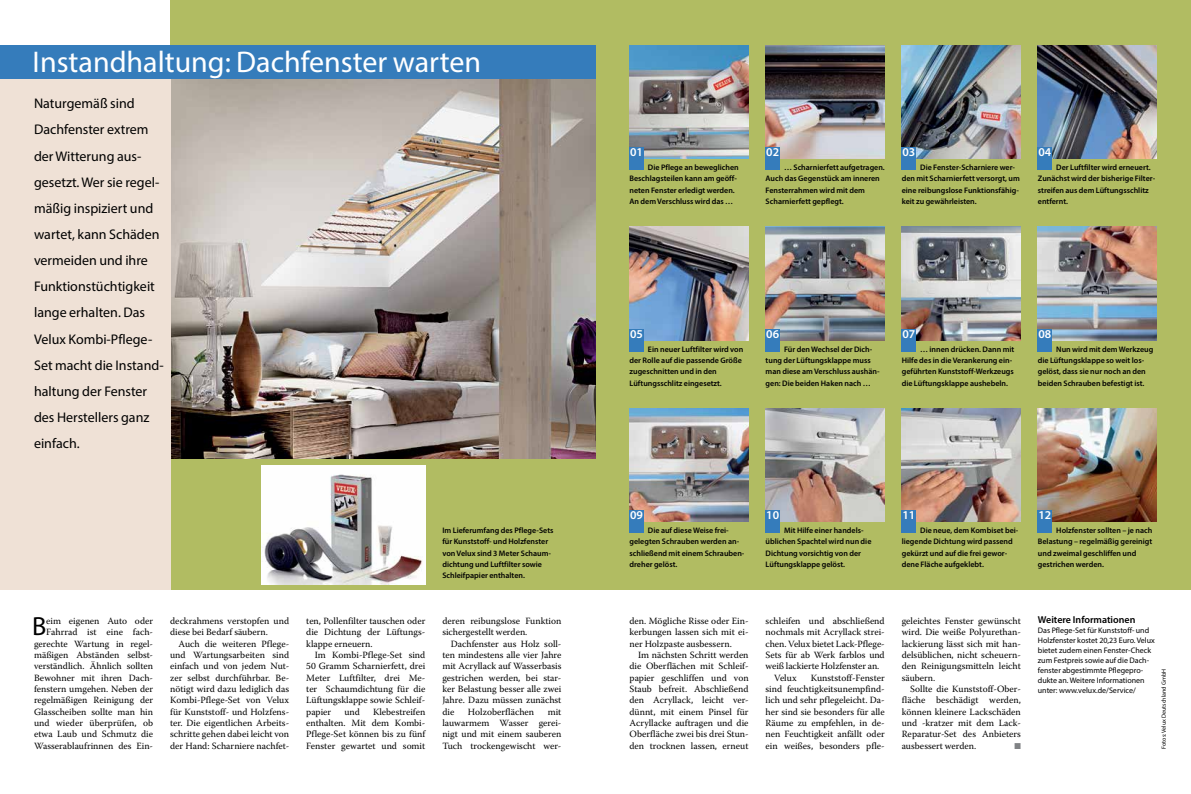
<style>
.page{position:relative;width:1191px;height:794px;background:#fff}
.page>*{position:absolute;margin:0;border:0;box-sizing:border-box;transform-origin:0 0}
.t1{font:30px "Myriad Pro";color:#fff}
.t2{font:26.3px "Myriad Pro";color:#000}
.t3{font:14px/26.1px "Myriad Pro";color:#000}
.t4{font:600 12px "Myriad Pro";color:#fff}
.t5{font:600 10px "Myriad Pro";color:#000}
.t6{font:9.5px/11.3px "Warnock Pro";color:#000;text-align:justify}
.t7{font:8.5px "Zapf Dingbats";color:#808285}
.t8{font:600 8px/11.3px "Myriad Pro";color:#000}
.t9{font:8px/9.9px "Myriad Pro";color:#000}
.t10{font:6px "Myriad Pro";color:#000}
</style>
<div class="page">
<div style="left:170px;top:0;width:1021px;height:590px;background:#b1bc62"></div>
<div style="left:0;top:45px;width:595px;height:34px;background:#357cbb"></div>
<img style="left:170px;top:79px;width:425px;height:380px">
<div style="left:0;top:79px;width:170px;height:511px;background:#efe1d6"></div>
<img style="left:765px;top:45px;width:119px;height:114px">
<img style="left:901px;top:45px;width:119px;height:114px">
<img style="left:1037px;top:45px;width:120px;height:114px">
<img style="left:629px;top:45px;width:119px;height:114px">
<img style="left:1037px;top:408px;width:120px;height:114px">
<img style="left:629px;top:227px;width:119px;height:113px">
<img style="left:765px;top:227px;width:119px;height:113px">
<img style="left:629px;top:408px;width:119px;height:114px">
<img style="left:901px;top:227px;width:119px;height:113px">
<img style="left:765px;top:408px;width:119px;height:114px">
<img style="left:901px;top:408px;width:119px;height:114px">
<img style="left:1037px;top:227px;width:120px;height:113px">
<div style="left:629px;top:147px;width:14px;height:23px;background:#357cbb"></div>
<div style="left:629px;top:329px;width:14px;height:22px;background:#357cbb"></div>
<div style="left:765px;top:329px;width:15px;height:22px;background:#357cbb"></div>
<div style="left:765px;top:147px;width:15px;height:23px;background:#357cbb"></div>
<div style="left:901px;top:147px;width:15px;height:23px;background:#357cbb"></div>
<div style="left:1037px;top:147px;width:15px;height:23px;background:#357cbb"></div>
<div style="left:629px;top:510px;width:14px;height:23px;background:#357cbb"></div>
<div style="left:765px;top:510px;width:15px;height:23px;background:#357cbb"></div>
<div style="left:901px;top:510px;width:15px;height:23px;background:#357cbb"></div>
<div style="left:901px;top:329px;width:15px;height:22px;background:#357cbb"></div>
<div style="left:1037px;top:329px;width:15px;height:22px;background:#357cbb"></div>
<div style="left:1037px;top:510px;width:15px;height:23px;background:#357cbb"></div>
<img style="left:261px;top:465px;width:164px;height:119px">
<h1 class="t1" style="left:33px;top:44px;width:450px">Instandhaltung: Dachfenster warten</h1>
<p class="t3" style="left:34px;top:90px;width:130px">Naturgemäß sind<br>Dachfenster extrem der Witterung aus&shy;gesetzt. Wer sie regel&shy;mäßig inspiziert und wartet, kann Schäden vermeiden und ihre<br>Funktionstüchtigkeit lange erhalten. Das<br>Velux Kombi-Pflege-<br>Set macht die Instand&shy;haltung der Fenster des Herstellers ganz einfach.</p>
<p class="t8" style="left:442px;top:524px;width:113px">Im Lieferumfang des Pflege-Sets für Kunststoff- und Holzfenster von Velux sind 3 Meter Schaum&shy;dichtung und Luftfilter sowie<br>Schleifpapier enthalten.</p>
<p class="t4" style="left:630px;top:145px;width:14px">01</p>
<p class="t4" style="left:766px;top:145px;width:14px">02</p>
<p class="t4" style="left:902px;top:145px;width:14px">03</p>
<p class="t4" style="left:1038px;top:145px;width:14px">04</p>
<p class="t8" style="left:629px;top:162px;width:111px;text-indent:18px">Die Pflege an beweglichen<br>Beschlagsteilen kann am geöff&shy;neten Fenster erledigt werden.<br>An dem Verschluss wird das …</p>
<p class="t8" style="left:765px;top:162px;width:121px;text-indent:18px">… Scharnierfett aufgetragen.<br>Auch das Gegenstück am inneren<br>Fensterrahmen wird mit dem<br>Scharnierfett gepflegt.</p>
<p class="t8" style="left:901px;top:162px;width:120px;text-indent:18px">Die Fenster-Scharniere wer&shy;den mit Scharnierfett versorgt, um eine reibungslose Funktionsfähig&shy;keit zu gewährleisten.</p>
<p class="t8" style="left:1037px;top:162px;width:119px;text-indent:18px">Der Luftfilter wird erneuert.<br>Zunächst wird der bisherige Filter&shy;streifen aus dem Lüftungsschlitz entfernt.</p>
<p class="t4" style="left:630px;top:326px;width:14px">05</p>
<p class="t4" style="left:766px;top:326px;width:14px">06</p>
<p class="t8" style="left:629px;top:343px;width:115px;text-indent:18px">Ein neuer Luftfilter wird von der Rolle auf die passende Größe zugeschnitten und in den<br>Lüftungsschlitz eingesetzt.</p>
<p class="t8" style="left:765px;top:343px;width:115px;text-indent:18px">Für den Wechsel der Dich&shy;tung der Lüftungsklappe muss man diese am Verschluss aushän&shy;gen: Die beiden Haken nach …</p>
<p class="t4" style="left:902px;top:326px;width:14px">07</p>
<p class="t4" style="left:1038px;top:326px;width:14px">08</p>
<p class="t8" style="left:901px;top:343px;width:114px;text-indent:18px">… innen drücken. Dann mit<br>Hilfe des in die Verankerung ein&shy;geführten Kunststoff-Werkzeugs die Lüftungsklappe aushebeln.</p>
<p class="t8" style="left:1037px;top:343px;width:117px;text-indent:18px">Nun wird mit dem Werkzeug die Lüftungsklappe so weit los&shy;gelöst, dass sie nur noch an den beiden Schrauben befestigt ist.</p>
<p class="t4" style="left:630px;top:508px;width:14px">09</p>
<p class="t4" style="left:766px;top:508px;width:14px">10</p>
<p class="t4" style="left:902px;top:508px;width:14px">11</p>
<p class="t4" style="left:1038px;top:508px;width:14px">12</p>
<p class="t8" style="left:629px;top:524px;width:116px;text-indent:18px">Die auf diese Weise frei&shy;gelegten Schrauben werden an&shy;schließend mit einem Schrauben&shy;dreher gelöst.</p>
<p class="t8" style="left:765px;top:524px;width:107px;text-indent:18px">Mit Hilfe einer handels&shy;üblichen Spachtel wird nun die<br>Dichtung vorsichtig von der<br>Lüftungsklappe gelöst.</p>
<p class="t8" style="left:901px;top:524px;width:118px;text-indent:18px">Die neue, dem Kombiset bei&shy;liegende Dichtung wird passend gekürzt und auf die frei gewor&shy;dene Fläche aufgeklebt.</p>
<p class="t8" style="left:1037px;top:524px;width:116px;text-indent:18px">Holzfenster sollten – je nach<br>Belastung – regelmäßig gereinigt und zweimal geschliffen und gestrichen werden.</p>
<p class="t6" style="left:34px;top:615px;width:121px;text-align:right">eim eigenen Auto oder<br>Fahrrad ist eine fach&shy;gerechte Wartung in regel&shy;mäßigen Abständen selbst&shy;verständlich. Ähnlich sollten<br>Bewohner mit ihren Dach&shy;fenstern umgehen. Neben der regelmäßigen Reinigung der<br>Glasscheiben sollte man hin und wieder überprüfen, ob etwa Laub und Schmutz die<br>Wasserablaufrinnen des Ein-</p>
<p class="t6" style="left:901px;top:615px;width:121px">geleichtes Fenster gewünscht wird. Die weiße Polyurethan&shy;lackierung lässt sich mit han&shy;delsüblichen, nicht scheuern&shy;den Reinigungsmitteln leicht säubern.</p>
<p class="t6" style="left:442px;top:615px;width:121px">deren reibungslose Funktion sichergestellt werden.</p>
<p class="t6" style="left:442px;top:637px;width:121px;text-indent:9px">Dachfenster aus Holz soll&shy;ten mindestens alle vier Jahre mit Acryllack auf Wasserbasis gestrichen werden, bei star&shy;ker Belastung besser alle zwei Jahre. Dazu müssen zunächst die</p>
<p class="t6" style="left:170px;top:615px;width:121px">deckrahmens verstopfen und diese bei Bedarf säubern.</p>
<p class="t6" style="left:170px;top:637px;width:121px;text-indent:9px">Auch die weiteren Pflege&shy;und Wartungsarbeiten sind einfach und von jedem Nut&shy;zer selbst durchführbar. Be&shy;nötigt wird dazu lediglich das Kombi-Pflege-Set von Velux für Kunststoff- und Holzfens&shy;ter. Die eigentlichen Arbeits&shy;schritte gehen dabei leicht von der Hand: Scharniere nachfet-</p>
<p class="t6" style="left:629px;top:615px;width:121px">den. Mögliche Risse oder Ein&shy;kerbungen lassen sich mit ei&shy;ner Holzpaste ausbessern.</p>
<p class="t6" style="left:629px;top:649px;width:121px;text-indent:9px">Im nächsten Schritt werden die Oberflächen mit Schleif&shy;papier geschliffen und von Staub befreit. Abschließend den Acryllack, leicht ver&shy;dünnt, mit einem Pinsel für Acryllacke auftragen und die Oberfläche zwei bis drei Stun&shy;den trocknen lassen, erneut</p>
<p class="t6" style="left:306px;top:615px;width:121px">ten, Pollenfilter tauschen oder die Dichtung der Lüftungs&shy;klappe erneuern.</p>
<p class="t6" style="left:306px;top:649px;width:121px;text-indent:9px">Im Kombi-Pflege-Set sind 50 Gramm Scharnierfett, drei Meter Luftfilter, drei Me&shy;ter Schaumdichtung für die Lüftungsklappe sowie Schleif&shy;papier</p>
<p class="t6" style="left:765px;top:615px;width:121px">schleifen und abschließend</p>
<p class="t6" style="left:765px;top:626px;width:121px">nochmals mit Acryllack strei-</p>
<p class="t6" style="left:765px;top:637px;width:120px">chen. Velux bietet Lack-Pflege-</p>
<p class="t6" style="left:765px;top:649px;width:121px">Sets für ab Werk farblos und</p>
<p class="t6" style="left:765px;top:660px;width:115px">weiß lackierte Holzfenster an.</p>
<p class="t6" style="left:774px;top:672px;width:24px">Velux</p>
<h2 class="t2" style="left:32px;top:610px;width:16px">B</h2>
<p class="t6" style="left:765px;top:672px;width:121px;text-indent:45px">Kunststoff-Fenster sind feuchtigkeitsunempfind&shy;lich und sehr pflegeleicht. Da&shy;her sind sie besonders für alle Räume zu empfehlen, in de&shy;nen Feuchtigkeit anfällt oder ein weißes, besonders pfle-</p>
<p class="t6" style="left:901px;top:683px;width:121px;text-indent:9px">Sollte die Kunststoff-Ober&shy;fläche beschädigt werden, können kleinere Lackschäden und -kratzer mit dem Lack-Reparatur-Set des Anbieters ausbessert werden.</p>
<p class="t6" style="left:468px;top:705px;width:68px">Holzoberflächen</p>
<p class="t6" style="left:306px;top:705px;width:121px;text-indent:67px">Klebestreifen enthalten. Mit dem Kombi-Pflege-Set können bis zu fünf Fenster gewartet und somit</p>
<p class="t6" style="left:344px;top:705px;width:17px">und</p>
<p class="t6" style="left:442px;top:705px;width:121px;text-indent:105px">mit lauwarmem Wasser gerei&shy;nigt und mit einem sauberen Tuch trockengewischt wer-</p>
<p class="t7" style="left:1014px;top:741px;width:8px">■</p>
<p class="t5" style="left:1037px;top:613px;width:99px">Weitere Informationen</p>
<p class="t9" style="left:1037px;top:625px;width:118px">Das Pflege-Set für Kunststoff- und Holzfenster kostet 20,23 Euro. Velux bietet zudem einen Fenster-Check zum Festpreis sowie auf die Dach&shy;fenster abgestimmte Pflegepro&shy;dukte an. Weitere Informationen unter: www.velux.de/Service/</p>
<p class="t10" style="left:1160px;top:748px;width:81px;rotate:-90deg">Fotos: Velux Deutschland GmbH</p>
</div>
